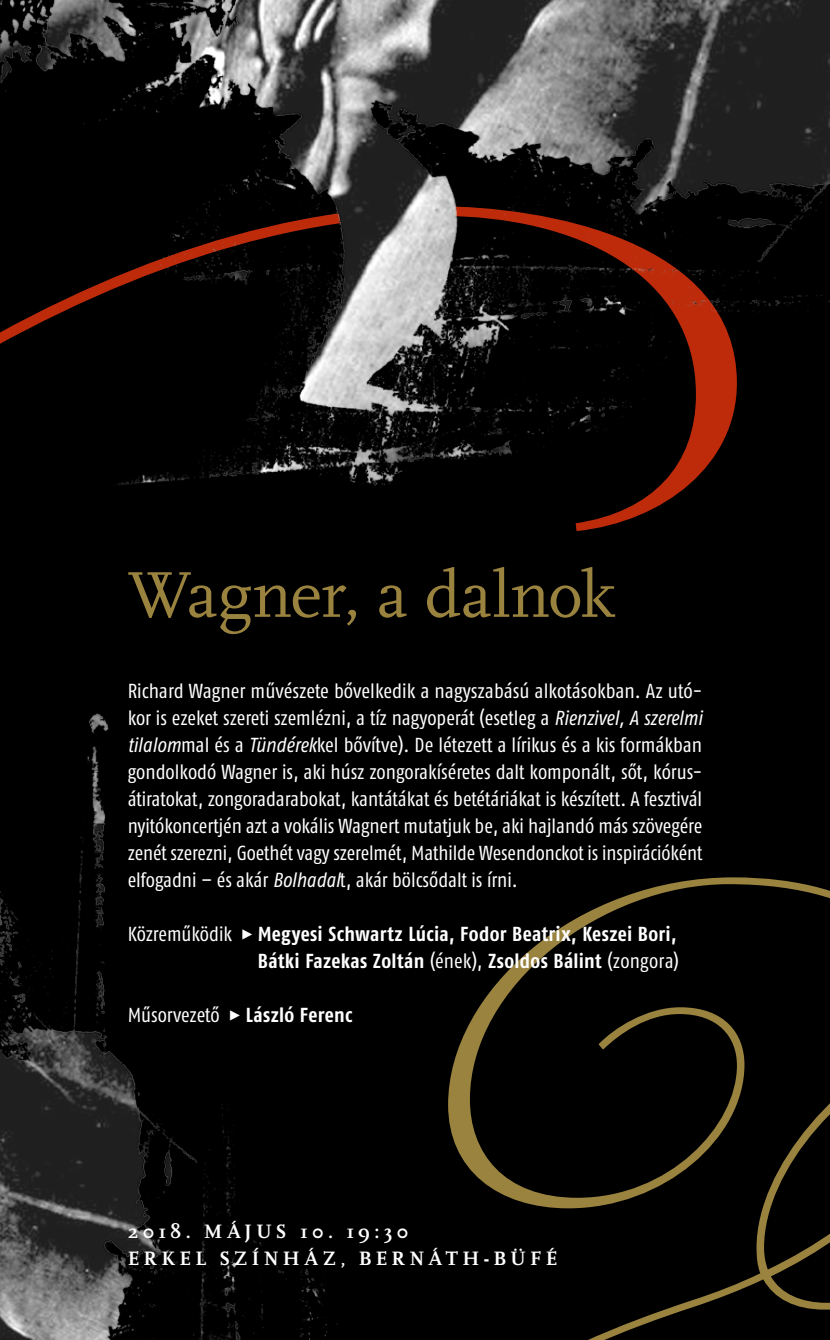
<style>
.page{position:relative;width:830px;height:1340px;background:#fff}
.page>*{position:absolute;margin:0;border:0;box-sizing:border-box;transform-origin:0 0}
.t1{font:67.5px "FF Scala H";letter-spacing:-.005em;color:#9a833f}
.t2{font:condensed 20.25px/27px "Fago Pro";color:#fff;text-align:justify}
.t3{font:700 20.25px/27px "Fago Co";letter-spacing:.015em;color:#fff;text-align:right}
.t4{font:20.25px/27px "FF Scala Bold H";letter-spacing:.2em;color:#fff}
.s1{font-style:italic}
.s2{font-family:"Fago Pro";font-weight:400;font-stretch:condensed}
.s3{font-family:"FF Scala H";font-weight:400}
</style>
<div class="page">
<svg style="left:712px;top:877px;width:117px;height:462px;background:#0e0c05"></svg>
<img style="left:0;top:0;width:829px;height:877px">
<img style="left:0;top:509px;width:712px;height:830px">
<h1 class="t1" style="left:128px;top:557px;width:488px">Wagner, a dalnok</h1>
<p class="t2" style="left:128px;top:677px;width:576px">Richard Wagner művészete bővelkedik a nagyszabású alkotásokban. Az utó&shy;kor is ezeket szereti szemlézni, a tíz nagyoperát (esetleg a <span class="s1">Rienzivel, A szerelmi tilalom</span>mal és a <span class="s1">Tündérek</span>kel bővítve). De létezett a lírikus és a kis formákban gondolkodó Wagner is, aki húsz zongorakíséretes dalt komponált, sőt, kórus&shy;átiratokat, zongoradarabokat, kantátákat és betétáriákat is készített. A fesztivál nyitókoncertjén azt a vokális Wagnert mutatjuk be, aki hajlandó más szövegére zenét szerezni, Goethét vagy szerelmét, Mathilde Wesendonckot is inspirációként elfogadni – és akár <span class="s1">Bolhadal</span>t, akár bölcsődalt is írni.</p>
<p class="t3" style="left:128px;top:920px;width:552px"><span class="s2">Közreműködik</span> <span class="s3">Ω</span> Megyesi Schwartz Lúcia, Fodor Beatrix, Keszei Bori,<br>Bátki Fazekas Zoltán <span class="s2">(ének),</span> Zsoldos Bálint <span class="s2">(zongora)</span></p>
<p class="t3" style="left:128px;top:1001px;width:226px"><span class="s2">Műsorvezető</span> <span class="s3">Ω</span> László Ferenc</p>
<p class="t4" style="left:128px;top:1218px;width:431px">2018. MÁJUS 10. 19:30<br>ERKEL SZÍNHÁZ, BERNÁTH-BÜFÉ</p>
</div>
